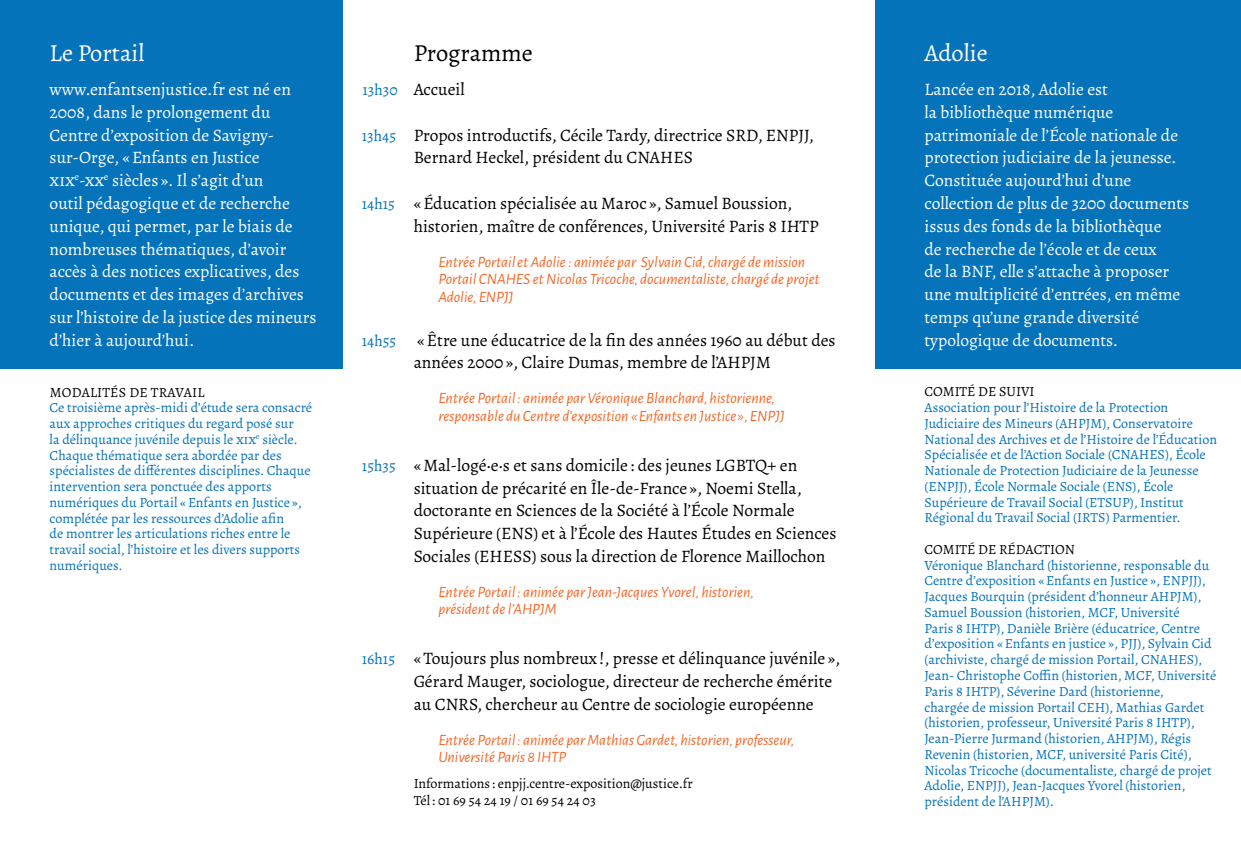
<style>
.page{position:relative;width:1241px;height:844px;background:#fff}
.page>*{position:absolute;margin:0;border:0;box-sizing:border-box;transform-origin:0 0}
.t1{font:24.5px "Alegreya";color:#fff}
.t2{font:24.5px "Alegreya";color:#000}
.t3{font:17.5px/22.8px "Alegreya";color:#fff}
.t4{font:17.5px/22.8px "Alegreya";color:#000}
.t5{font:italic 15.75px/17.5px "Alegreya Sans";color:#f56626}
.t6{font:15.75px "Alegreya";color:#0573ba}
.t7{font:14px/15.8px "Alegreya";color:#0573ba}
.t8{font:14px/16.8px "Alegreya";color:#000}
.t9{font:14px "Alegreya";letter-spacing:.02em;color:#000}
</style>
<div class="page">
<div style="left:0;top:0;width:342px;height:368px;background:#0573ba"></div>
<div style="left:875px;top:0;width:365px;height:368px;background:#0573ba"></div>
<h1 class="t1" style="left:50px;top:37px;width:96px">Le Portail</h1>
<p class="t3" style="left:50px;top:78px;width:268px">www.enfantsenjustice.fr est né en 2008, dans le prolongement du Centre d’exposition de Savigny&shy;sur-Orge, « Enfants en Justice xix<sup>e</sup>-xx<sup>e</sup> siècles ». Il s’agit d’un<br>outil pédagogique et de recherche unique, qui permet, par le biais de nombreuses thématiques, d’avoir accès à des notices explicatives, des documents et des images d’archives sur l’histoire de la justice des mineurs d’hier à aujourd’hui.</p>
<p class="t9" style="left:50px;top:383px;width:156px">MODALITÉS DE TRAVAIL</p>
<p class="t7" style="left:50px;top:399px;width:264px">Ce troisième après-midi d’étude sera consacré aux approches critiques du regard posé sur<br>la délinquance juvénile depuis le xix<sup>e</sup> siècle.<br>Chaque thématique sera abordée par des spécialistes de différentes disciplines. Chaque intervention sera ponctuée des apports numériques du Portail « Enfants en Justice », complétée par les ressources d’Adolie afin<br>de montrer les articulations riches entre le travail social, l’histoire et les divers supports numériques.</p>
<p class="t6" style="left:362px;top:80px;width:37px">13h30</p>
<p class="t6" style="left:362px;top:125px;width:36px">13h45</p>
<p class="t6" style="left:362px;top:194px;width:35px">14h15</p>
<p class="t6" style="left:362px;top:330px;width:36px">14h55</p>
<p class="t6" style="left:362px;top:455px;width:35px">15h35</p>
<p class="t6" style="left:362px;top:649px;width:35px">16h15</p>
<h1 class="t2" style="left:413px;top:37px;width:121px">Programme</h1>
<p class="t4" style="left:413px;top:78px;width:53px">Accueil</p>
<p class="t4" style="left:413px;top:123px;width:402px">Propos introductifs, Cécile Tardy, directrice SRD, ENPJJ,<br>Bernard Heckel, président du CNAHES</p>
<p class="t4" style="left:413px;top:192px;width:406px">« Éducation spécialisée au Maroc », Samuel Boussion, historien, maître de conférences, Université Paris 8 IHTP</p>
<p class="t5" style="left:438px;top:252px;width:383px">Entrée Portail et Adolie : animée par Sylvain Cid, chargé de mission<br>Portail CNAHES et Nicolas Tricoche, documentaliste, chargé de projet<br>Adolie, ENPJJ</p>
<p class="t4" style="left:413px;top:328px;width:423px">« Être une éducatrice de la fin des années 1960 au début des années 2000 », Claire Dumas, membre de l’AHPJM</p>
<p class="t5" style="left:438px;top:389px;width:348px">Entrée Portail : animée par Véronique Blanchard, historienne, responsable du Centre d’exposition « Enfants en Justice », ENPJJ</p>
<p class="t4" style="left:413px;top:453px;width:424px">« Mal-logé·e·s et sans domicile : des jeunes LGBTQ+ en situation de précarité en Île-de-France », Noemi Stella, doctorante en Sciences de la Société à l’École Normale Supérieure (ENS) et à l’École des Hautes Études en Sciences Sociales (EHESS) sous la direction de Florence Maillochon</p>
<p class="t5" style="left:438px;top:582px;width:317px">Entrée Portail : animée par Jean-Jacques Yvorel, historien, président de l’AHPJM</p>
<p class="t4" style="left:413px;top:647px;width:428px">« Toujours plus nombreux !, presse et délinquance juvénile »,<br>Gérard Mauger, sociologue, directeur de recherche émérite au CNRS, chercheur au Centre de sociologie européenne</p>
<p class="t5" style="left:438px;top:730px;width:357px">Entrée Portail : animée par Mathias Gardet, historien, professeur,<br>Université Paris 8 IHTP</p>
<p class="t8" style="left:413px;top:774px;width:281px">Informations : enpjj.centre-exposition@justice.fr<br>Tél : 01 69 54 24 19 / 01 69 54 24 03</p>
<h1 class="t1" style="left:924px;top:37px;width:65px">Adolie</h1>
<p class="t3" style="left:924px;top:78px;width:266px">Lancée en 2018, Adolie est<br>la bibliothèque numérique patrimoniale de l’École nationale de protection judiciaire de la jeunesse.<br>Constituée aujourd’hui d’une collection de plus de 3200 documents issus des fonds de la bibliothèque<br>de recherche de l’école et de ceux<br>de la BNF, elle s’attache à proposer une multiplicité d’entrées, en même temps qu’une grande diversité typologique de documents.</p>
<p class="t8" style="left:924px;top:383px;width:112px">COMITÉ DE SUIVI</p>
<p class="t7" style="left:924px;top:399px;width:294px">Association pour l’Histoire de la Protection Judiciaire des Mineurs (AHPJM), Conservatoire National des Archives et de l’Histoire de l’Éducation Spécialisée et de l’Action Sociale (CNAHES), École Nationale de Protection Judiciaire de la Jeunesse (ENPJJ), École Normale Sociale (ENS), École Supérieure de Travail Social (ETSUP), Institut Régional du Travail Social (IRTS) Parmentier.</p>
<p class="t8" style="left:924px;top:540px;width:152px">COMITÉ DE RÉDACTION</p>
<p class="t7" style="left:924px;top:557px;width:293px">Véronique Blanchard (historienne, responsable du Centre d’exposition « Enfants en Justice », ENPJJ), Jacques Bourquin (président d’honneur AHPJM), Samuel Boussion (historien, MCF, Université<br>Paris 8 IHTP), Danièle Brière (éducatrice, Centre d’exposition « Enfants en justice », PJJ), Sylvain Cid (archiviste, chargé de mission Portail, CNAHES), Jean- Christophe Coffin (historien, MCF, Université Paris 8 IHTP), Séverine Dard (historienne,<br>chargée de mission Portail CEH), Mathias Gardet (historien, professeur, Université Paris 8 IHTP), Jean-Pierre Jurmand (historien, AHPJM), Régis Revenin (historien, MCF, université Paris Cité), Nicolas Tricoche (documentaliste, chargé de projet Adolie, ENPJJ), Jean-Jacques Yvorel (historien, président de l’AHPJM).</p>
</div>
